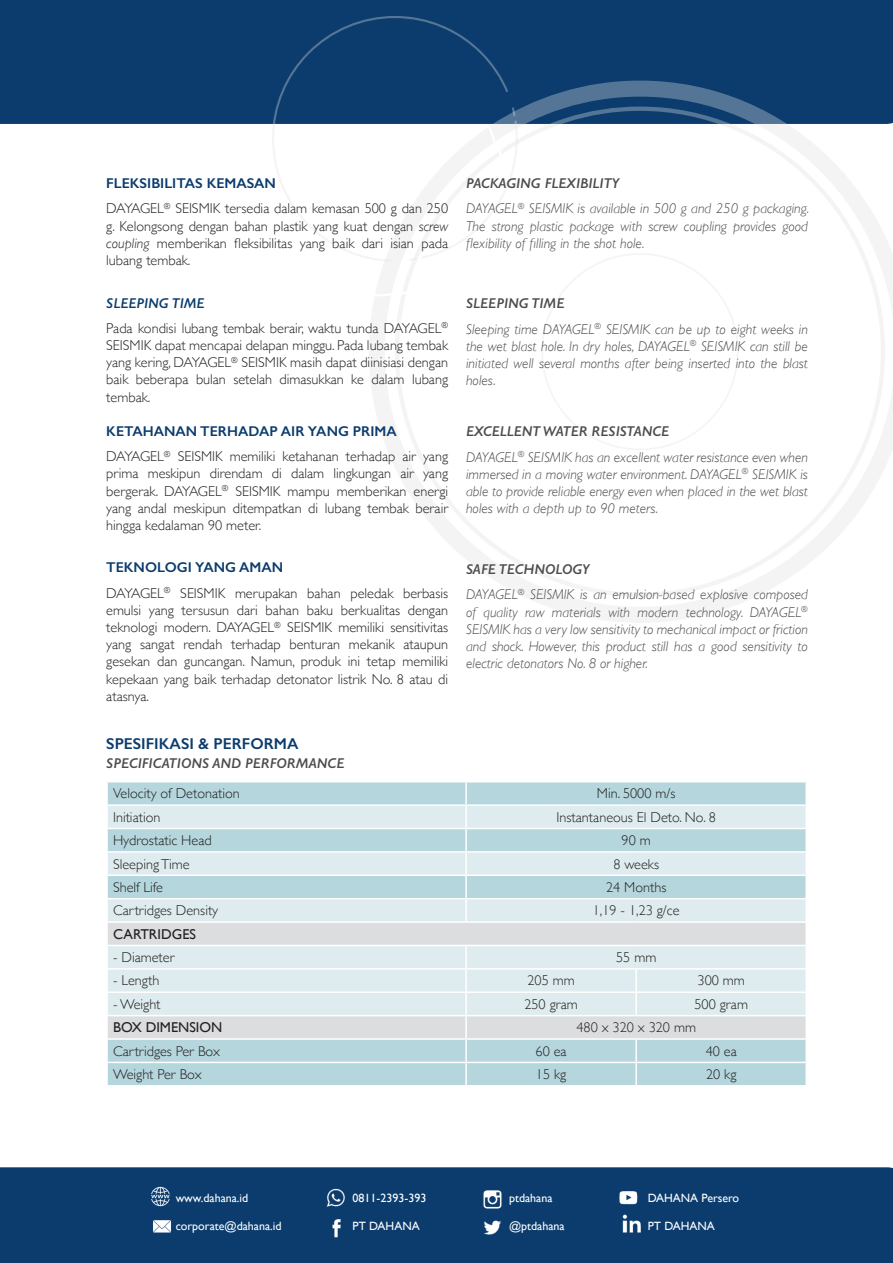
<style>
.page{position:relative;width:893px;height:1263px;background:#fff}
.page>*{position:absolute;margin:0;border:0;box-sizing:border-box;transform-origin:0 0}
.t1{font:600 15.75px "Gill Sans";color:#0b3c6d}
.t2{font:300 14.25px/17.1px "Gill Sans";color:#231f20}
.t3{font:italic 300 14.25px/17.1px "Gill Sans";color:#4b4c4d}
.t4{font:italic 600 14.25px "Gill Sans";color:#4b4c4d}
.t5{font:14.25px "Gill Sans";color:#231f20}
.t6{font:12px "Gill Sans";color:#fff}
.s1{font-weight:600;color:#0b3c6d}
.s2{font-style:italic}
.s3{font-weight:600;font-style:italic;color:#0b3c6d}
.s4{font-weight:600}
</style>
<div class="page">
<div style="left:0;top:0;width:893px;height:124px;background:#0b3c6d"></div>
<div style="left:0;top:1167px;width:893px;height:96px;background:#0b3c6d"></div>
<img style="left:324px;top:1185px;width:24px;height:25px">
<img style="left:618px;top:1208px;width:25px;height:29px">
<img style="left:617px;top:1185px;width:24px;height:22px">
<img style="left:481px;top:1214px;width:22px;height:24px">
<img style="left:479px;top:1185px;width:25px;height:26px">
<img style="left:327px;top:1214px;width:18px;height:25px">
<img style="left:150px;top:1187px;width:20px;height:19px">
<img style="left:150px;top:1219px;width:23px;height:15px">
<svg style="left:272px;top:16px;width:246px;height:242px;fill:#0b3c6d"></svg>
<svg style="left:369px;top:81px;width:524px;height:541px"></svg>
<svg style="left:541px;top:253px;width:198px;height:197px"></svg>
<div style="left:108px;top:782px;width:697px;height:303px;background:#b4d6dc"></div>
<svg style="left:108px;top:806px;width:697px;height:115px;fill:#deecef"></svg>
<svg style="left:108px;top:923px;width:697px;height:115px;fill:#deecef"></svg>
<hr style="left:465px;top:782px;width:2px;height:22px;background:#fff">
<hr style="left:465px;top:806px;width:2px;height:22px;background:#fff">
<hr style="left:465px;top:829px;width:2px;height:22px;background:#fff">
<hr style="left:465px;top:853px;width:2px;height:21px;background:#fff">
<hr style="left:465px;top:876px;width:2px;height:22px;background:#fff">
<hr style="left:465px;top:899px;width:2px;height:22px;background:#fff">
<hr style="left:465px;top:946px;width:2px;height:22px;background:#fff">
<hr style="left:465px;top:969px;width:2px;height:22px;background:#fff">
<hr style="left:465px;top:993px;width:2px;height:22px;background:#fff">
<hr style="left:465px;top:1016px;width:2px;height:22px;background:#fff">
<hr style="left:465px;top:1040px;width:2px;height:22px;background:#fff">
<hr style="left:465px;top:1063px;width:2px;height:22px;background:#fff">
<hr style="left:106px;top:921px;width:360px;height:2px;background:#fff">
<hr style="left:466px;top:921px;width:170px;height:2px;background:#fff">
<hr style="left:636px;top:921px;width:171px;height:2px;background:#fff">
<hr style="left:106px;top:804px;width:360px;height:2px;background:#fff">
<hr style="left:466px;top:804px;width:170px;height:2px;background:#fff">
<hr style="left:636px;top:804px;width:171px;height:2px;background:#fff">
<hr style="left:106px;top:828px;width:360px;height:1px;background:#fff">
<hr style="left:466px;top:828px;width:170px;height:1px;background:#fff">
<hr style="left:636px;top:828px;width:171px;height:1px;background:#fff">
<hr style="left:106px;top:851px;width:360px;height:2px;background:#fff">
<hr style="left:466px;top:851px;width:170px;height:2px;background:#fff">
<hr style="left:636px;top:851px;width:171px;height:2px;background:#fff">
<hr style="left:106px;top:874px;width:360px;height:2px;background:#fff">
<hr style="left:466px;top:874px;width:170px;height:2px;background:#fff">
<hr style="left:636px;top:874px;width:171px;height:2px;background:#fff">
<hr style="left:106px;top:898px;width:360px;height:1px;background:#fff">
<hr style="left:466px;top:898px;width:170px;height:1px;background:#fff">
<hr style="left:636px;top:898px;width:171px;height:1px;background:#fff">
<hr style="left:106px;top:945px;width:360px;height:1px;background:#fff">
<hr style="left:466px;top:945px;width:170px;height:1px;background:#fff">
<hr style="left:636px;top:945px;width:171px;height:1px;background:#fff">
<hr style="left:106px;top:968px;width:360px;height:1px;background:#fff">
<hr style="left:466px;top:968px;width:170px;height:1px;background:#fff">
<hr style="left:106px;top:991px;width:360px;height:2px;background:#fff">
<hr style="left:466px;top:991px;width:170px;height:2px;background:#fff">
<hr style="left:636px;top:991px;width:171px;height:2px;background:#fff">
<hr style="left:106px;top:1015px;width:360px;height:1px;background:#fff">
<hr style="left:466px;top:1015px;width:170px;height:1px;background:#fff">
<hr style="left:636px;top:1015px;width:171px;height:1px;background:#fff">
<hr style="left:106px;top:1038px;width:360px;height:2px;background:#fff">
<hr style="left:466px;top:1038px;width:170px;height:2px;background:#fff">
<hr style="left:636px;top:1038px;width:171px;height:2px;background:#fff">
<hr style="left:106px;top:1062px;width:360px;height:1px;background:#fff">
<hr style="left:466px;top:1062px;width:170px;height:1px;background:#fff">
<hr style="left:636px;top:1062px;width:171px;height:1px;background:#fff">
<hr style="left:636px;top:968px;width:171px;height:1px;background:#fff">
<hr style="left:635px;top:969px;width:2px;height:22px;background:#fff">
<hr style="left:635px;top:993px;width:2px;height:22px;background:#fff">
<hr style="left:635px;top:1040px;width:2px;height:22px;background:#fff">
<hr style="left:635px;top:1063px;width:2px;height:22px;background:#fff">
<p class="t2" style="left:106px;top:170px;width:343px;line-height:25.7px"><span class="s1">FLEKSIBILITAS KEMASAN<br></span>DAYAGEL<sup>®</sup> SEISMIK tersedia dalam kemasan 500 g dan 250</p>
<p class="t2" style="left:106px;top:217px;width:343px;text-align:justify">g. Kelongsong dengan bahan plastik yang kuat dengan <span class="s2">screw coupling</span> memberikan fleksibilitas yang baik dari isian pada lubang tembak.</p>
<p class="t2" style="left:106px;top:290px;width:343px;line-height:25.7px"><span class="s3">SLEEPING TIME<br></span>Pada kondisi lubang tembak berair, waktu tunda DAYAGEL<sup>®</sup></p>
<p class="t2" style="left:106px;top:337px;width:343px;text-align:justify">SEISMIK dapat mencapai delapan minggu. Pada lubang tembak yang kering, DAYAGEL<sup>®</sup> SEISMIK masih dapat diinisiasi dengan baik beberapa bulan setelah dimasukkan ke dalam lubang tembak.</p>
<p class="t2" style="left:106px;top:418px;width:343px;line-height:25.7px"><span class="s1">KETAHANAN TERHADAP AIR YANG PRIMA<br></span>DAYAGEL<sup>®</sup> SEISMIK memiliki ketahanan terhadap air yang</p>
<p class="t2" style="left:106px;top:465px;width:343px;text-align:justify">prima meskipun direndam di dalam lingkungan air yang bergerak. DAYAGEL<sup>®</sup> SEISMIK mampu memberikan energi yang andal meskipun ditempatkan di lubang tembak berair hingga kedalaman 90 meter.</p>
<p class="t2" style="left:106px;top:555px;width:343px;line-height:25.7px"><span class="s1">TEKNOLOGI YANG AMAN<br></span>DAYAGEL<sup>®</sup> SEISMIK merupakan bahan peledak berbasis</p>
<p class="t2" style="left:106px;top:602px;width:343px;text-align:justify">emulsi yang tersusun dari bahan baku berkualitas dengan teknologi modern. DAYAGEL<sup>®</sup> SEISMIK memiliki sensitivitas yang sangat rendah terhadap benturan mekanik ataupun gesekan dan guncangan. Namun, produk ini tetap memiliki kepekaan yang baik terhadap detonator listrik No. 8 atau di atasnya.</p>
<p class="t1" style="left:106px;top:734px;width:194px">SPESIFIKASI &amp; PERFORMA</p>
<p class="t2" style="left:113px;top:785px;width:128px">Velocity of Detonation</p>
<p class="t2" style="left:597px;top:785px;width:80px">Min. 5000 m/s</p>
<p class="t2" style="left:113px;top:808px;width:49px">Initiation</p>
<p class="t2" style="left:557px;top:808px;width:161px">Instantaneous El Deto. No. 8</p>
<p class="t2" style="left:113px;top:832px;width:100px">Hydrostatic Head</p>
<p class="t2" style="left:622px;top:832px;width:31px">90 m</p>
<p class="t2" style="left:113px;top:855px;width:78px">Sleeping Time</p>
<p class="t2" style="left:613px;top:855px;width:47px">8 weeks</p>
<p class="t2" style="left:113px;top:879px;width:51px">Shelf Life</p>
<p class="t2" style="left:606px;top:879px;width:62px">24 Months</p>
<p class="t2" style="left:113px;top:902px;width:107px">Cartridges Density</p>
<p class="t2" style="left:593px;top:902px;width:88px">1,19 - 1,23 g/ce</p>
<p class="t5" style="left:113px;top:926px;width:84px">CARTRIDGES</p>
<p class="t2" style="left:113px;top:949px;width:63px">- Diameter</p>
<p class="t2" style="left:616px;top:949px;width:42px">55 mm</p>
<p class="t2" style="left:113px;top:972px;width:48px">- Length</p>
<p class="t2" style="left:527px;top:972px;width:49px">205 mm</p>
<p class="t2" style="left:698px;top:972px;width:49px">300 mm</p>
<p class="t2" style="left:113px;top:995px;width:49px">- Weight</p>
<p class="t2" style="left:524px;top:995px;width:55px">250 gram</p>
<p class="t2" style="left:694px;top:995px;width:55px">500 gram</p>
<p class="t5" style="left:113px;top:1019px;width:111px">BOX DIMENSION</p>
<p class="t2" style="left:576px;top:1019px;width:121px">480 x 320 x 320 mm</p>
<p class="t2" style="left:113px;top:1042px;width:108px">Cartridges Per Box</p>
<p class="t2" style="left:536px;top:1042px;width:33px">60 ea</p>
<p class="t2" style="left:706px;top:1042px;width:33px">40 ea</p>
<p class="t2" style="left:113px;top:1066px;width:90px">Weight Per Box</p>
<p class="t2" style="left:536px;top:1066px;width:32px">15 kg</p>
<p class="t2" style="left:706px;top:1066px;width:32px">20 kg</p>
<p class="t3" style="left:466px;top:170px;width:344px;line-height:25.7px"><span class="s4">PACKAGING FLEXIBILITY<br></span>DAYAGEL<sup>®</sup> SEISMIK is available in 500 g and 250 g packaging.</p>
<p class="t3" style="left:466px;top:217px;width:343px">The strong plastic package with screw coupling provides good flexibility of filling in the shot hole.</p>
<p class="t3" style="left:466px;top:290px;width:343px;line-height:25.7px"><span class="s4">SLEEPING TIME<br></span>Sleeping time DAYAGEL<sup>®</sup> SEISMIK can be up to eight weeks in</p>
<p class="t3" style="left:466px;top:337px;width:343px;text-align:justify">the wet blast hole. In dry holes, DAYAGEL<sup>®</sup> SEISMIK can still be initiated well several months after being inserted into the blast holes.</p>
<p class="t3" style="left:466px;top:419px;width:343px;line-height:25.7px"><span class="s4">EXCELLENT WATER RESISTANCE<br></span>DAYAGEL<sup>®</sup> SEISMIK has an excellent water resistance even when</p>
<p class="t3" style="left:466px;top:466px;width:343px;text-align:justify">immersed in a moving water environment. DAYAGEL<sup>®</sup> SEISMIK is able to provide reliable energy even when placed in the wet blast holes with a depth up to 90 meters.</p>
<p class="t3" style="left:466px;top:556px;width:343px;line-height:25.7px"><span class="s4">SAFE TECHNOLOGY<br></span>DAYAGEL<sup>®</sup> SEISMIK is an emulsion-based explosive composed</p>
<p class="t3" style="left:466px;top:603px;width:343px;text-align:justify">of quality raw materials with modern technology. DAYAGEL<sup>® </sup>SEISMIK has a very low sensitivity to mechanical impact or friction and shock. However, this product still has a good sensitivity to electric detonators No. 8 or higher.</p>
<p class="t4" style="left:106px;top:755px;width:240px">SPECIFICATIONS AND PERFORMANCE</p>
<p class="t6" style="left:176px;top:1191px;width:74px">www.dahana.id</p>
<p class="t6" style="left:353px;top:1191px;width:75px">0811-2393-393</p>
<p class="t6" style="left:509px;top:1191px;width:45px">ptdahana</p>
<p class="t6" style="left:648px;top:1191px;width:93px">DAHANA Persero</p>
<p class="t6" style="left:176px;top:1219px;width:107px">corporate@dahana.id</p>
<p class="t6" style="left:353px;top:1219px;width:69px">PT DAHANA</p>
<p class="t6" style="left:509px;top:1219px;width:57px">@ptdahana</p>
<p class="t6" style="left:648px;top:1219px;width:69px">PT DAHANA</p>
</div>
